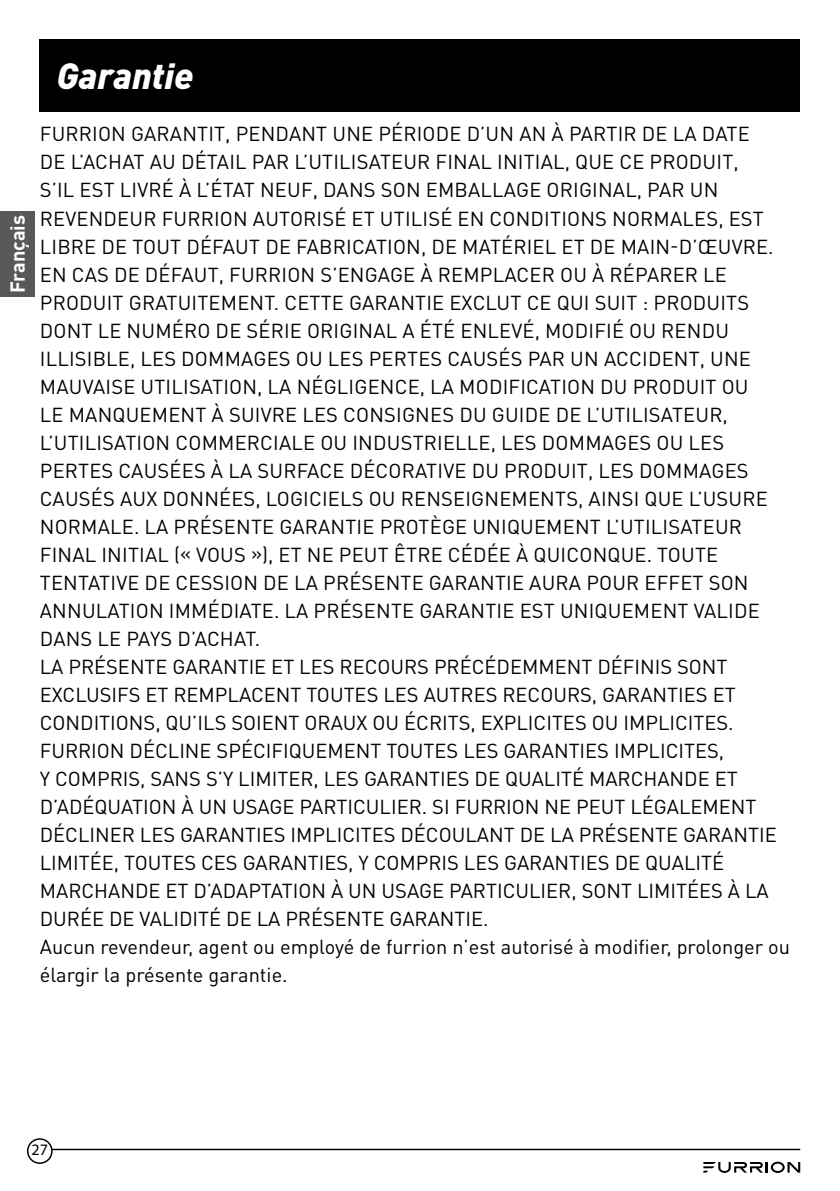
<style>
.page{position:relative;width:840px;height:1191px;background:#fff}
.page>*{position:absolute;margin:0;border:0;box-sizing:border-box;transform-origin:0 0}
.t1{font:italic 900 36px "DIN";color:#fff}
.t2{font:20px/28px "DIN Pro";letter-spacing:.01em;color:#000}
.t3{font:700 20px "DIN Pro";color:#fff}
.t4{font:16px "Myriad Pro";color:#000}
</style>
<div class="page">
<hr style="left:40px;top:1148px;width:759px;height:2px;background:#000">
<svg style="left:703px;top:1161px;width:96px;height:11px"></svg>
<div style="left:28px;top:1139px;width:24px;height:24px;background:#fff;border-radius:50%"></div>
<div style="left:27px;top:1138px;width:26px;height:25px;border:2px solid #000;border-radius:50%"></div>
<div style="left:0;top:211px;width:34px;height:86px;background:#58585b"></div>
<div style="left:40px;top:40px;width:759px;height:72px;background:#000"></div>
<p class="t3" style="left:4px;top:293px;width:79px;rotate:-90deg">Français</p>
<h1 class="t1" style="left:57px;top:52px;width:138px">Garantie</h1>
<p class="t2" style="left:40px;top:119px;width:751px">FURRION GARANTIT, PENDANT UNE PÉRIODE D’UN AN À PARTIR DE LA DATE<br>DE L’ACHAT AU DÉTAIL PAR L’UTILISATEUR FINAL INITIAL, QUE CE PRODUIT,<br>S’IL EST LIVRÉ À L’ÉTAT NEUF, DANS SON EMBALLAGE ORIGINAL, PAR UN REVENDEUR FURRION AUTORISÉ ET UTILISÉ EN CONDITIONS NORMALES, EST LIBRE DE TOUT DÉFAUT DE FABRICATION, DE MATÉRIEL ET DE MAIN-D’ŒUVRE.<br>EN CAS DE DÉFAUT, FURRION S’ENGAGE À REMPLACER OU À RÉPARER LE PRODUIT GRATUITEMENT. CETTE GARANTIE EXCLUT CE QUI SUIT : PRODUITS DONT LE NUMÉRO DE SÉRIE ORIGINAL A ÉTÉ ENLEVÉ, MODIFIÉ OU RENDU ILLISIBLE, LES DOMMAGES OU LES PERTES CAUSÉS PAR UN ACCIDENT, UNE MAUVAISE UTILISATION, LA NÉGLIGENCE, LA MODIFICATION DU PRODUIT OU<br>LE MANQUEMENT À SUIVRE LES CONSIGNES DU GUIDE DE L’UTILISATEUR, L’UTILISATION COMMERCIALE OU INDUSTRIELLE, LES DOMMAGES OU LES PERTES CAUSÉES À LA SURFACE DÉCORATIVE DU PRODUIT, LES DOMMAGES CAUSÉS AUX DONNÉES, LOGICIELS OU RENSEIGNEMENTS, AINSI QUE L’USURE NORMALE. LA PRÉSENTE GARANTIE PROTÈGE UNIQUEMENT L’UTILISATEUR FINAL INITIAL (« VOUS »), ET NE PEUT ÊTRE CÉDÉE À QUICONQUE. TOUTE TENTATIVE DE CESSION DE LA PRÉSENTE GARANTIE AURA POUR EFFET SON ANNULATION IMMÉDIATE. LA PRÉSENTE GARANTIE EST UNIQUEMENT VALIDE DANS LE PAYS D’ACHAT.<br>LA PRÉSENTE GARANTIE ET LES RECOURS PRÉCÉDEMMENT DÉFINIS SONT EXCLUSIFS ET REMPLACENT TOUTES LES AUTRES RECOURS, GARANTIES ET CONDITIONS, QU’ILS SOIENT ORAUX OU ÉCRITS, EXPLICITES OU IMPLICITES.<br>FURRION DÉCLINE SPÉCIFIQUEMENT TOUTES LES GARANTIES IMPLICITES,<br>Y COMPRIS, SANS S’Y LIMITER, LES GARANTIES DE QUALITÉ MARCHANDE ET D’ADÉQUATION À UN USAGE PARTICULIER. SI FURRION NE PEUT LÉGALEMENT DÉCLINER LES GARANTIES IMPLICITES DÉCOULANT DE LA PRÉSENTE GARANTIE LIMITÉE, TOUTES CES GARANTIES, Y COMPRIS LES GARANTIES DE QUALITÉ MARCHANDE ET D’ADAPTATION À UN USAGE PARTICULIER, SONT LIMITÉES À LA DURÉE DE VALIDITÉ DE LA PRÉSENTE GARANTIE.<br>Aucun revendeur, agent ou employé de furrion n’est autorisé à modifier, prolonger ou élargir la présente garantie.</p>
<p class="t4" style="left:32px;top:1139px;width:18px">27</p>
</div>
